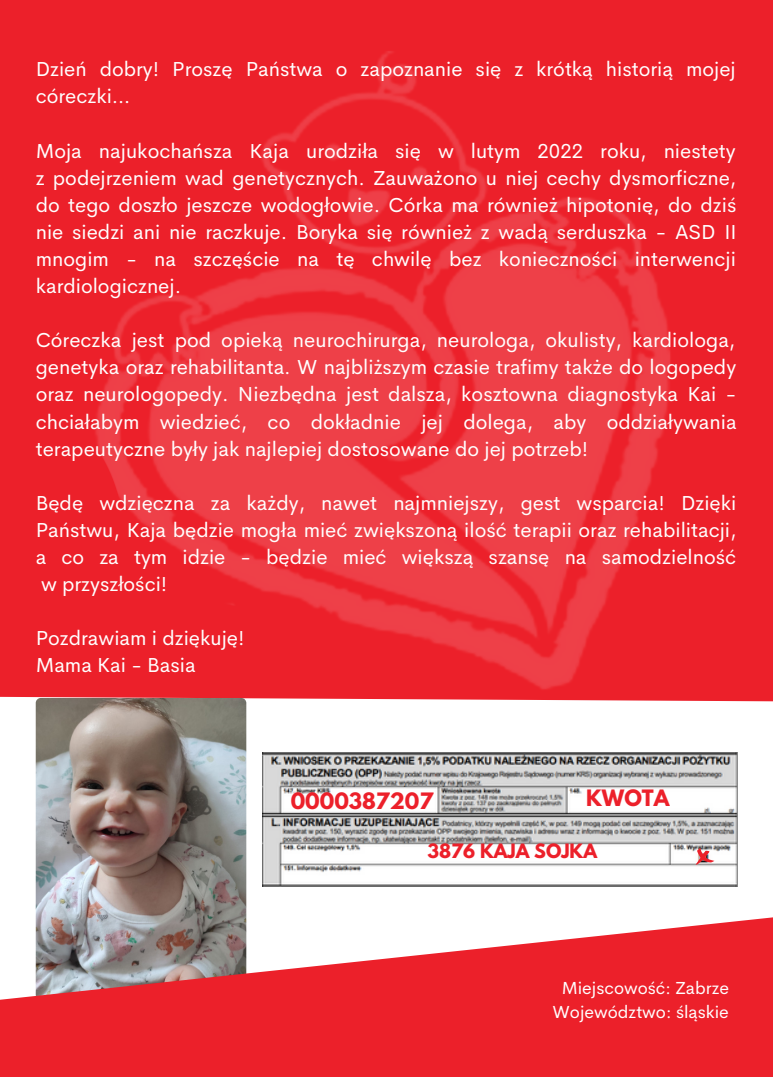
<style>
.page{position:relative;width:773px;height:1077px;background:#fff}
.page>*{position:absolute;margin:0;border:0;box-sizing:border-box;transform-origin:0 0}
.t1{font:20.25px/27px "Cerebri Sans";color:#fff;text-align:justify}
.t2{font:700 20px "League Spartan";color:#ec202a}
.t3{font:17.5px/23.2px "Cerebri Sans";color:#fff;text-align:center}
.t4{font:700 17.5px "League Spartan";color:#ec202a}
</style>
<div class="page">
<div style="left:0;top:0;width:772px;height:1076px;background:#ec202a"></div>
<div style="left:0;top:696px;width:772px;height:212px;background:#fff"></div>
<img style="left:91px;top:51px;width:591px;height:664px">
<img style="left:263px;top:752px;width:474px;height:133px">
<svg style="left:695px;top:847px;width:19px;height:17px"></svg>
<img style="left:36px;top:697px;width:210px;height:302px;border-radius:5px">
<svg style="left:0;top:908px;width:772px;height:92px"></svg>
<p class="t1" style="left:36px;top:56px;width:701px">Dzień dobry! Proszę Państwa o zapoznanie się z krótką historią mojej córeczki…</p>
<p class="t1" style="left:36px;top:137px;width:702px">Moja najukochańsza Kaja urodziła się w lutym 2022 roku, niestety z podejrzeniem wad genetycznych. Zauważono u niej cechy dysmorficzne, do tego doszło jeszcze wodogłowie. Córka ma również hipotonię, do dziś nie siedzi ani nie raczkuje. Boryka się również z wadą serduszka - ASD II mnogim - na szczęście na tę chwilę bez konieczności interwencji kardiologicznej.</p>
<p class="t1" style="left:36px;top:326px;width:702px">Córeczka jest pod opieką neurochirurga, neurologa, okulisty, kardiologa, genetyka oraz rehabilitanta. W najbliższym czasie trafimy także do logopedy oraz neurologopedy. Niezbędna jest dalsza, kosztowna diagnostyka Kai - chciałabym wiedzieć, co dokładnie jej dolega, aby oddziaływania terapeutyczne były jak najlepiej dostosowane do jej potrzeb!</p>
<p class="t1" style="left:36px;top:489px;width:702px">Będę wdzięczna za każdy, nawet najmniejszy, gest wsparcia! Dzięki Państwu, Kaja będzie mogła mieć zwiększoną ilość terapii oraz rehabilitacji, a co za tym idzie - będzie mieć większą szansę na samodzielność w przyszłości!</p>
<p class="t1" style="left:36px;top:624px;width:210px">Pozdrawiam i dziękuję!<br>Mama Kai - Basia</p>
<p class="t2" style="left:291px;top:791px;width:144px">0000387207</p>
<p class="t2" style="left:586px;top:788px;width:85px">KWOTA</p>
<p class="t4" style="left:427px;top:841px;width:171px">3876 KAJA SOJKA</p>
<p class="t3" style="left:552px;top:976px;width:178px">Miejscowość: Zabrze<br>Województwo: śląskie</p>
</div>
